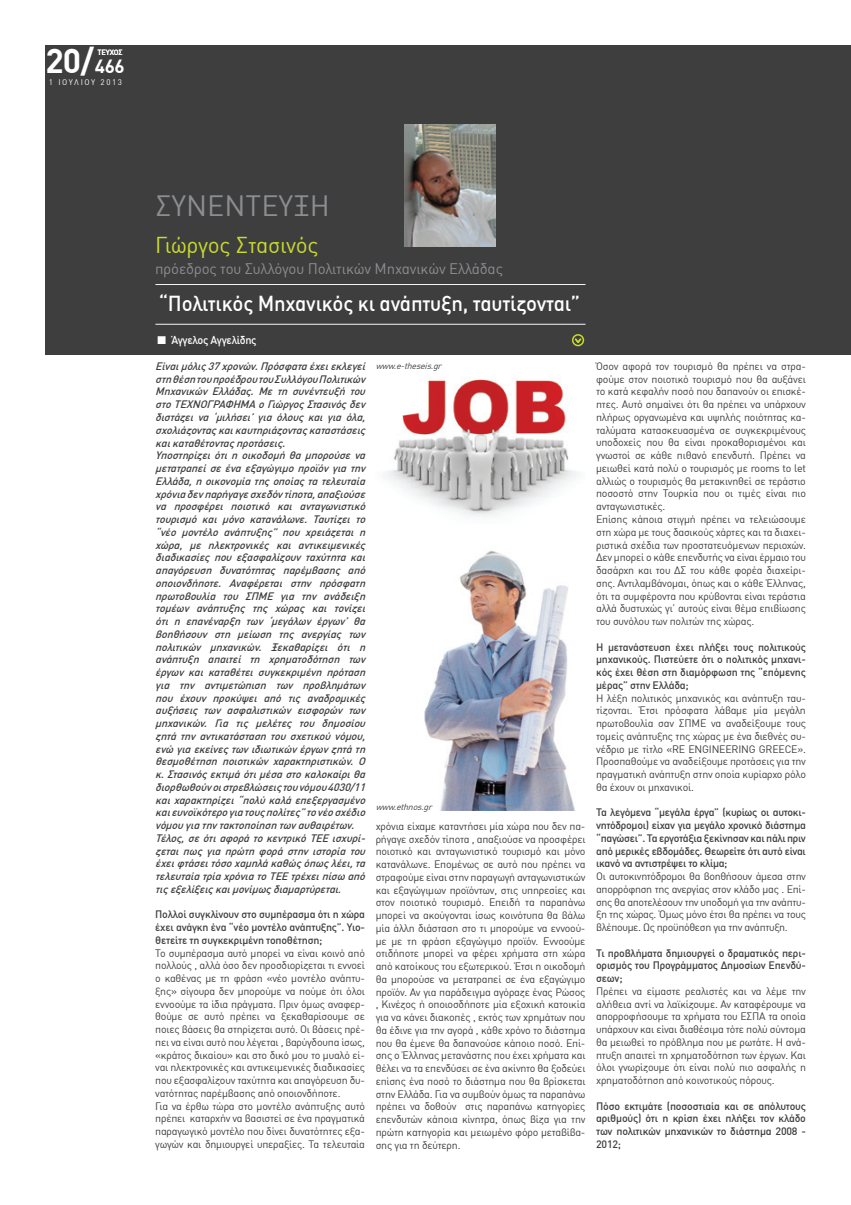
<style>
.page{position:relative;width:851px;height:1205px;background:#fff}
.page>*{position:absolute;margin:0;border:0;box-sizing:border-box;transform-origin:0 0}
.t1{font:700 33.75px "DIN Greek";color:#fff}
.t2{font:28.75px "DIN Greek";color:#8b8d90}
.t3{font:22.5px "DIN Greek";letter-spacing:-.02em;color:#cadb2a}
.t4{font:500 21.25px "DIN Greek";letter-spacing:-.01em;color:#fff;scale:.96 1}
.t5{font:15px "DIN Greek";letter-spacing:-.01em;color:#8b8d90}
.t6{font:500 11.25px "DIN Greek";letter-spacing:-.025em;color:#fff}
.t7{font:10.62px/12.8px "DIN Greek";letter-spacing:-.02em;color:#3e3e3f;text-align:justify}
.t8{font:italic 500 10.62px/12.8px "DIN Greek";letter-spacing:-.01em;color:#3e3e3f}
.t9{font:500 10.62px/12.8px "DIN Greek";letter-spacing:-.02em;color:#3e3e3f;text-align:justify}
.t10{font:italic 8.75px "DIN Greek";color:#3e3e3f}
.t11{font:8px "DIN Greek";letter-spacing:.2em;color:#fff}
.t12{font:500 7.5px "DIN Greek";letter-spacing:-.025em;color:#fff}
.s1{font-size:18.75px}
</style>
<div class="page">
<div style="left:45px;top:45px;width:805px;height:309px;background:#3e3e3f"></div>
<svg style="left:573px;top:338px;width:10px;height:7px"></svg>
<div style="left:572px;top:334px;width:12px;height:12px;border:2px solid #cadb2a;border-radius:50%"></div>
<img style="left:404px;top:125px;width:91px;height:121px">
<hr style="left:155px;top:324px;width:430px;height:1px;background:#fff">
<hr style="left:155px;top:284px;width:430px;height:1px;background:#fff">
<img style="left:424px;top:550px;width:151px;height:260px">
<img style="left:383px;top:379px;width:196px;height:138px">
<h1 class="t1" style="left:45px;top:41px;width:81px">20/<span class="s1">466</span></h1>
<p class="t12" style="left:97px;top:48px;width:27px">ΤΕΥΧΟΣ</p>
<p class="t11" style="left:49px;top:78px;width:75px">1 IOYΛIΟΥ 2013</p>
<h2 class="t2" style="left:155px;top:190px;width:176px">ΣΥΝΕΝΤΕΥΞΗ</h2>
<h3 class="t3" style="left:155px;top:232px;width:165px">Γιώργος Στασινός</h3>
<h3 class="t5" style="left:155px;top:260px;width:349px">πρόεδρος του Συλλόγου Πολιτικών Μηχανικών Ελλάδας</h3>
<h3 class="t4" style="left:159px;top:291px;width:440px">“Πολιτικός Μηχανικός κι ανάπτυξη, ταυτίζονται”</h3>
<p class="t6" style="left:157px;top:333px;width:100px">■ Άγγελος Αγγελίδης</p>
<p class="t8" style="left:155px;top:360px;width:214px">Είναιμόλις37χρονών.Πρόσφαταέχειεκλεγεί στηθέσητουπροέδρουτουΣυλλόγουΠολιτικών Μηχανικών Ελλάδας. Με τη συνέντευξή του στοΤΕΧΝΟΓΡΑΦΗΜΑ οΓιώργοςΣτασινόςδεν διστάζει να ‘μιλήσει’ για όλους και για όλα, σχολιάζονταςκαικαυτηριάζονταςκαταστάσεις καικαταθέτονταςπροτάσεις.<br>Υποστηρίζει ότι η οικοδομή θα μπορούσε να μετατραπεί σε ένα εξαγώγιμο προϊόν για την Ελλάδα,ηοικονομίατηςοποίαςτατελευταία χρόνιαδενπαρήγαγεσχεδόντίποτα,απαξιούσε να προσφέρει ποιοτικό και ανταγωνιστικό τουρισμό και μόνο κατανάλωνε. Ταυτίζει το “νέο μοντέλο ανάπτυξης” που χρειάζεται η χώρα, με ηλεκτρονικές και αντικειμενικές διαδικασίες που εξασφαλίζουν ταχύτητα και απαγόρευση δυνατότητας παρέμβασης από οποιονδήποτε. Αναφέρεται στην πρόσφατη πρωτοβουλία του ΣΠΜΕ για την ανάδειξη τομέων ανάπτυξης της χώρας και τονίζει ότι η επανέναρξη των ‘μεγάλων έργων’ θα βοηθήσουν στη μείωση της ανεργίας των πολιτικών μηχανικών. Ξεκαθαρίζει ότι η ανάπτυξη απαιτεί τη χρηματοδότηση των έργων και καταθέτει συγκεκριμένη πρόταση για την αντιμετώπιση των προβλημάτων που έχουν προκύψει από τις αναδρομικές αυξήσεις των ασφαλιστικών εισφορών των μηχανικών. Για τις μελέτες του δημοσίου ζητά την αντικατάσταση του σχετικού νόμου, ενώ γιαεκείνεςτωνιδιωτικώνέργωνζητάτη θεσμοθέτηση ποιοτικών χαρακτηριστικών. Ο κ.Στασινόςεκτιμάότιμέσαστοκαλοκαίριθα διορθωθούνοιστρεβλώσειςτουνόμου4030/11 καιχαρακτηρίζει“πολύκαλάεπεξεργασμένο καιευνοϊκότερογιατουςπολίτες”τονέοσχέδιο νόμουγιατηντακτοποίησητωναυθαιρέτων.<br>Τέλος,σεότιαφοράτοκεντρικόΤΕΕ ισχυρί&shy;ζεται πως για πρώτη φορά στην ιστορία του έχειφτάσειτόσοχαμηλάκαθώςόπωςλέει,τα τελευταίατρίαχρόνιατοΤΕΕ τρέχειπίσω από τιςεξελίξειςκαιμονίμωςδιαμαρτύρεται.</p>
<p class="t9" style="left:155px;top:908px;width:211px">Πολλοί συγκλίνουν στο συμπέρασμα ότι η χώρα έχει ανάγκη ένα “νέο μοντέλο ανάπτυξης”. Υιο&shy;θετείτε τη συγκεκριμένη τοποθέτηση;</p>
<p class="t7" style="left:155px;top:946px;width:211px;text-align:left">To συμπέρασμα αυτό μπορεί να είναι κοινό από πολλούς , αλλά όσο δεν προσδιορίζεται τι εννοεί ο καθένας με τη φράση «νέο μοντέλο ανάπτυ&shy;ξης» σίγουρα δεν μπορούμε να πούμε ότι όλοι εννοούμε τα ίδια πράγματα. Πριν όμως αναφερ&shy;θούμε σε αυτό πρέπει να ξεκαθαρίσουμε σε ποιες βάσεις θα στηρίζεται αυτό. Οι βάσεις πρέ&shy;πει να είναι αυτό που λέγεται , βαρύγδουπα ίσως, «κράτος δικαίου» και στο δικό μου το μυαλό εί&shy;ναι ηλεκτρονικές και αντικειμενικές διαδικασίες που εξασφαλίζουν ταχύτητα και απαγόρευση δυ&shy;νατότητας παρέμβασης από οποιονδήποτε.<br>Για να έρθω τώρα στο μοντέλο ανάπτυξης αυτό πρέπει καταρχήν να βασιστεί σε ένα πραγματικά παραγωγικό μοντέλο που δίνει δυνατότητες εξα&shy;γωγών και δημιουργεί υπεραξίες. Τα τελευταία</p>
<p class="t10" style="left:375px;top:360px;width:70px">www.e-theseis.gr</p>
<p class="t10" style="left:375px;top:802px;width:60px">www.ethnos.gr</p>
<p class="t7" style="left:375px;top:819px;width:211px">χρόνια είχαμε καταντήσει μία χώρα που δεν πα&shy;ρήγαγε σχεδόν τίποτα , απαξιούσε να προσφέρει ποιοτικό και ανταγωνιστικό τουρισμό και μόνο κατανάλωνε. Επομένως σε αυτό που πρέπει να στραφούμε είναι στην παραγωγή ανταγωνιστικών και εξαγώγιμων προϊόντων, στις υπηρεσίες και στον ποιοτικό τουρισμό. Επειδή τα παραπάνω μπορεί να ακούγονται ίσως κοινότυπα θα βάλω μία άλλη διάσταση στο τι μπορούμε να εννοού&shy;με με τη φράση εξαγώγιμο προϊόν. Εννοούμε οτιδήποτε μπορεί να φέρει χρήματα στη χώρα από κατοίκους του εξωτερικού. Έτσι η οικοδομή θα μπορούσε να μετατραπεί σε ένα εξαγώγιμο προϊόν. Αν για παράδειγμα αγόραζε ένας Ρώσος , Κινέζος ή οποιοσδήποτε μία εξοχική κατοικία για να κάνει διακοπές , εκτός των χρημάτων που θα έδινε για την αγορά , κάθε χρόνο το διάστημα που θα έμενε θα δαπανούσε κάποιο ποσό. Επί&shy;σης ο Έλληνας μετανάστης που έχει χρήματα και θέλει να τα επενδύσει σε ένα ακίνητο θα ξοδεύει επίσης ένα ποσό το διάστημα που θα βρίσκεται στην Ελλάδα. Για να συμβούν όμως τα παραπάνω πρέπει να δοθούν στις παραπάνω κατηγορίες επενδυτών κάποια κίνητρα, όπως βίζα για την πρώτη κατηγορία και μειωμένο φόρο μεταβίβα&shy;σης για τη δεύτερη.</p>
<p class="t7" style="left:596px;top:360px;width:211px;text-align:left">Όσον αφορά τον τουρισμό θα πρέπει να στρα&shy;φούμε στον ποιοτικό τουρισμό που θα αυξάνει το κατά κεφαλήν ποσό που δαπανούν οι επισκέ&shy;πτες. Αυτό σημαίνει ότι θα πρέπει να υπάρχουν πλήρως οργανωμένα και υψηλής ποιότητας κα&shy;ταλύματα κατασκευασμένα σε συγκεκριμένους υποδοχείς που θα είναι προκαθορισμένοι και γνωστοί σε κάθε πιθανό επενδυτή. Πρέπει να μειωθεί κατά πολύ ο τουρισμός με rooms to let αλλιώς ο τουρισμός θα μετακινηθεί σε τεράστιο ποσοστό στην Τουρκία που οι τιμές είναι πιο ανταγωνιστικές.<br>Επίσης κάποια στιγμή πρέπει να τελειώσουμε στη χώρα με τους δασικούς χάρτες και τα διαχει&shy;ριστικά σχέδια των προστατευόμενων περιοχών.<br>Δεν μπορεί ο κάθε επενδυτής να είναι έρμαιο του δασάρχη και του ΔΣ του κάθε φορέα διαχείρι&shy;σης. Αντιλαμβάνομαι, όπως και ο κάθε Έλληνας, ότι τα συμφέροντα που κρύβονται είναι τεράστια αλλά δυστυχώς γι’ αυτούς είναι θέμα επιβίωσης του συνόλου των πολιτών της χώρας.</p>
<p class="t9" style="left:596px;top:640px;width:211px">Η μετανάστευση έχει πλήξει τους πολιτικούς μηχανικούς. Πιστεύετε ότι ο πολιτικός μηχανι&shy;κός έχει θέση στη διαμόρφωση της “επόμενης μέρας” στην Ελλάδα;</p>
<p class="t7" style="left:596px;top:691px;width:211px">Η λέξη πολιτικός μηχανικός και ανάπτυξη ταυ&shy;τίζονται. Έτσι πρόσφατα λάβαμε μία μεγάλη πρωτοβουλία σαν ΣΠΜΕ να αναδείξουμε τους τομείς ανάπτυξης της χώρας με ένα διεθνές συ&shy;νέδριο με τίτλο «RE ENGINEERING GREECE».<br>Προσπαθούμε να αναδείξουμε προτάσεις για την πραγματική ανάπτυξη στην οποία κυρίαρχο ρόλο θα έχουν οι μηχανικοί.</p>
<p class="t9" style="left:596px;top:806px;width:211px">Τα λεγόμενα “μεγάλα έργα” (κυρίως οι αυτοκι&shy;νητόδρομοι) είχαν για μεγάλο χρονικό διάστημα “παγώσει”. Τα εργοτάξια ξεκίνησαν και πάλι πριν από μερικές εβδομάδες. Θεωρείτε ότι αυτό είναι ικανό να αντιστρέψει το κλίμα;</p>
<p class="t7" style="left:596px;top:870px;width:211px">Οι αυτοκινητόδρομοι θα βοηθήσουν άμεσα στην απορρόφηση της ανεργίας στον κλάδο μας . Επί&shy;σης θα αποτελέσουν την υποδομή για την ανάπτυ&shy;ξη της χώρας. Όμως μόνο έτσι θα πρέπει να τους βλέπουμε. Ως προϋπόθεση για την ανάπτυξη.</p>
<p class="t9" style="left:596px;top:946px;width:211px">Τι προβλήματα δημιουργεί ο δραματικός περι&shy;ορισμός του Προγράμματος Δημοσίων Επενδύ&shy;σεων;</p>
<p class="t7" style="left:596px;top:984px;width:211px">Πρέπει να είμαστε ρεαλιστές και να λέμε την αλήθεια αντί να λαϊκίζουμε. Αν καταφέρουμε να απορροφήσουμε τα χρήματα του ΕΣΠΑ τα οποία υπάρχουν και είναι διαθέσιμα τότε πολύ σύντομα θα μειωθεί το πρόβλημα που με ρωτάτε. Η ανά&shy;πτυξη απαιτεί τη χρηματοδότηση των έργων. Και όλοι γνωρίζουμε ότι είναι πολύ πιο ασφαλής η χρηματοδότηση από κοινοτικούς πόρους.</p>
<p class="t9" style="left:596px;top:1099px;width:211px">Πόσο εκτιμάτε (ποσοστιαία και σε απόλυτους αριθμούς) ότι η κρίση έχει πλήξει τον κλάδο των πολιτικών μηχανικών το διάστημα 2008 - 2012;</p>
</div>
